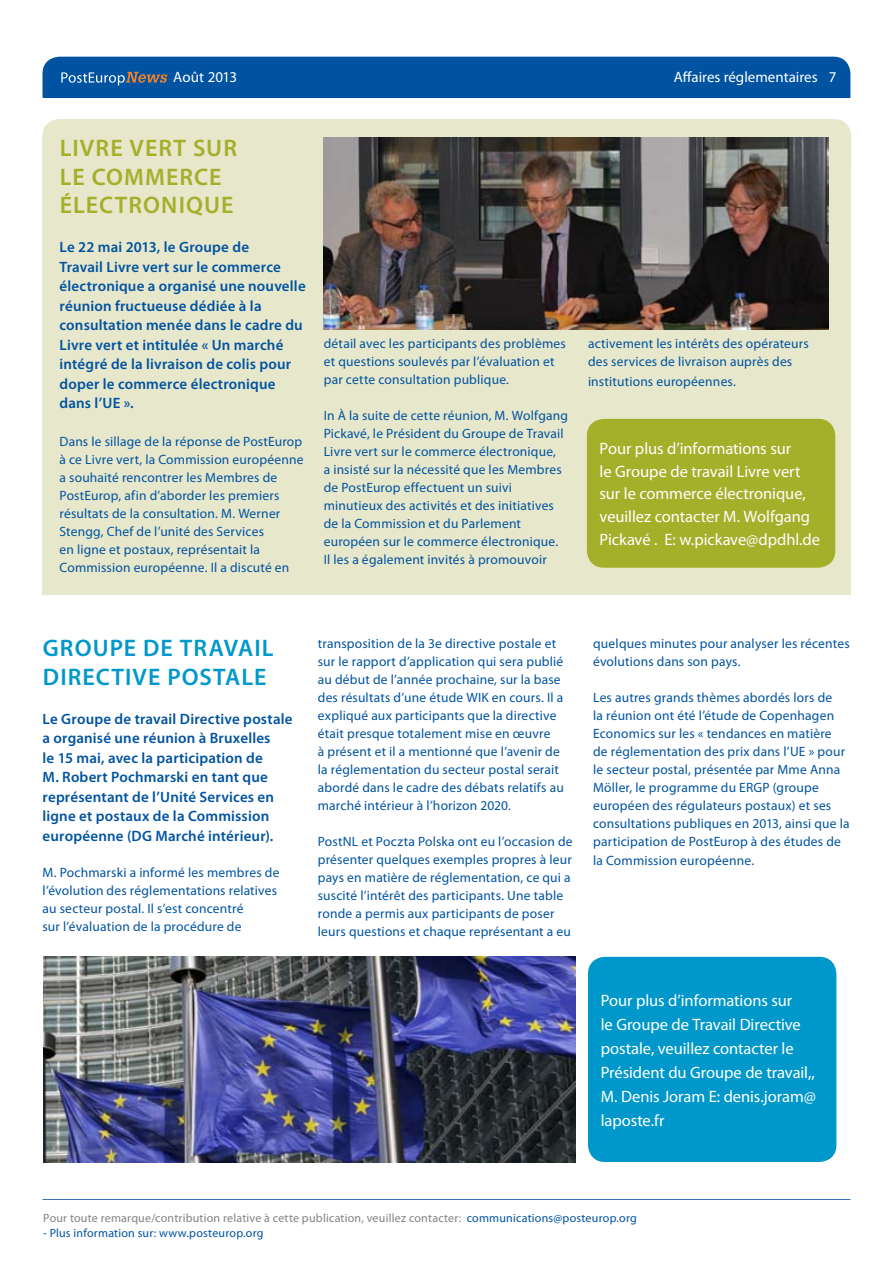
<style>
.page{position:relative;width:893px;height:1263px;background:#fff}
.page>*{position:absolute;margin:0;border:0;box-sizing:border-box;transform-origin:0 0}
.t1{font:600 24px/28.8px "Myriad Pro";letter-spacing:.045em;color:#a4af2a}
.t2{font:600 24px/28.8px "Myriad Pro";letter-spacing:.05em;color:#0098cb}
.t3{font:16.5px/24px "Myriad Pro";letter-spacing:-.005em;color:#fff}
.t4{font:600 15px/19.5px "Myriad Pro";letter-spacing:.01em;color:#0053a1}
.t5{font:15px "Myriad Pro";color:#fff}
.t6{font:13.5px/18px "Myriad Pro";letter-spacing:.015em;color:#0053a1}
.t7{font:12px "Myriad Pro";letter-spacing:.015em;color:#808285}
.t8{font:12px "Myriad Pro";letter-spacing:.015em;color:#0053a1}
.s1{color:#0053a1}
</style>
<div class="page">
<div style="left:43px;top:57px;width:807px;height:56px;background:#0053a1;border-radius:17px"></div>
<div style="left:37px;top:98px;width:823px;height:18px;background:#fff"></div>
<svg style="left:61px;top:72px;width:106px;height:14px"></svg>
<hr style="left:43px;top:1199px;width:807px;height:2px;background:#0053a1">
<div style="left:43px;top:119px;width:808px;height:68px;background:#e7e7cb;border-radius:17px"></div>
<div style="left:43px;top:138px;width:808px;height:457px;background:#e7e7cb"></div>
<img style="left:324px;top:138px;width:504px;height:192px">
<div style="left:587px;top:419px;width:248px;height:149px;background:#a4af2a;border-radius:17px"></div>
<img style="left:43px;top:957px;width:532px;height:205px">
<div style="left:588px;top:957px;width:248px;height:205px;background:#0098cb;border-radius:17px"></div>
<p class="t5" style="left:173px;top:68px;width:65px">Août 2013</p>
<p class="t5" style="left:674px;top:68px;width:145px">Affaires réglementaires</p>
<p class="t5" style="left:829px;top:68px;width:9px">7</p>
<h1 class="t1" style="left:60px;top:133px;width:179px">Livre vert su r le comme</h1>
<h1 class="t1" style="left:60px;top:162px;width:159px;text-indent:120px">rce électronique</h1>
<p class="t4" style="left:60px;top:237px;width:248px">Le 22 mai 2013, le Groupe de<br>Travail Livre vert sur le commerce électronique a organisé une nouvelle réunion fructueuse dédiée à la consultation menée dans le cadre du<br>Livre vert et intitulée « Un marché intégré de la livraison de colis pour doper le commerce électronique dans l’UE ».</p>
<p class="t6" style="left:60px;top:432px;width:246px">Dans le sillage de la réponse de PostEurop à ce Livre vert, la Commission européenne a souhaité rencontrer les Membres de PostEurop, afin d’aborder les premiers résultats de la consultation. M. Werner Stengg, Chef de l’unité des Services<br>en ligne et postaux, représentait la Commission européenne. Il a discuté en</p>
<p class="t6" style="left:324px;top:334px;width:244px">détail avec les participants des problèmes et questions soulevés par l’évaluation et par cette consultation publique.</p>
<p class="t6" style="left:324px;top:406px;width:246px">In À la suite de cette réunion, M. Wolfgang Pickavé, le Président du Groupe de Travail Livre vert sur le commerce électronique,<br>a insisté sur la nécessité que les Membres de PostEurop effectuent un suivi minutieux des activités et des initiatives de la Commission et du Parlement européen sur le commerce électronique.<br>Il les a également invités à promouvoir</p>
<p class="t6" style="left:588px;top:334px;width:222px">activement les intérêts des opérateurs des services de livraison auprès des</p>
<p class="t6" style="left:588px;top:372px;width:150px">institutions européennes.</p>
<p class="t3" style="left:600px;top:437px;width:222px;line-height:22.5px">Pour plus d’informations sur<br>le Groupe de travail Livre vert sur le commerce électronique, veuillez contacter M. Wolfgang<br>Pickavé . E: w.pickave@dpdhl.de</p>
<h1 class="t2" style="left:43px;top:633px;width:48px">Groupe</h1>
<h1 class="t2" style="left:43px;top:633px;width:208px;text-indent:100px">de travail<br>Directive pos</h1>
<h1 class="t2" style="left:213px;top:662px;width:27px">tale</h1>
<p class="t4" style="left:43px;top:708px;width:252px">Le Groupe de travail Directive postale a organisé une réunion à Bruxelles<br>le 15 mai, avec la participation de<br>M. Robert Pochmarski en tant que représentant de l’Unité Services en ligne et postaux de la Commission européenne (DG Marché intérieur).</p>
<p class="t6" style="left:43px;top:863px;width:238px">M. Pochmarski a informé les membres de l’évolution des réglementations relatives au secteur postal. Il s’est concentré<br>sur l’évaluation de la procédure de</p>
<p class="t6" style="left:318px;top:634px;width:247px">transposition de la 3e directive postale et sur le rapport d’application qui sera publié au début de l’année prochaine, sur la base des résultats d’une étude WIK en cours. Il a expliqué aux participants que la directive était presque totalement mise en œuvre<br>à présent et il a mentionné que l’avenir de la réglementation du secteur postal serait abordé dans le cadre des débats relatifs au marché intérieur à l’horizon 2020.</p>
<p class="t6" style="left:318px;top:832px;width:256px">PostNL et Poczta Polska ont eu l’occasion de présenter quelques exemples propres à leur pays en matière de réglementation, ce qui a suscité l’intérêt des participants. Une table ronde a permis aux participants de poser leurs questions et chaque représentant a eu</p>
<p class="t6" style="left:593px;top:634px;width:258px">quelques minutes pour analyser les récentes évolutions dans son pays.</p>
<p class="t6" style="left:593px;top:688px;width:258px">Les autres grands thèmes abordés lors de<br>la réunion ont été l’étude de Copenhagen Economics sur les « tendances en matière de réglementation des prix dans l’UE » pour le secteur postal, présentée par Mme Anna Möller, le programme du ERGP (groupe européen des régulateurs postaux) et ses consultations publiques en 2013, ainsi que la participation de PostEurop à des études de</p>
<p class="t6" style="left:593px;top:852px;width:163px">la Commission européenne.</p>
<p class="t3" style="left:601px;top:988px;width:217px">Pour plus d’informations sur<br>le Groupe de Travail Directive postale, veuillez contacter le<br>Président du Groupe de travail,,<br>M. Denis Joram E: denis.joram@ laposte.fr</p>
<p class="t7" style="left:43px;top:1211px;width:595px">Pour toute remarque/contribution relative à cette publication, veuillez contacter: <span class="s1">communications@posteurop.org</span></p>
<p class="t8" style="left:43px;top:1226px;width:222px">- Plus information sur: www.posteurop.org</p>
</div>
